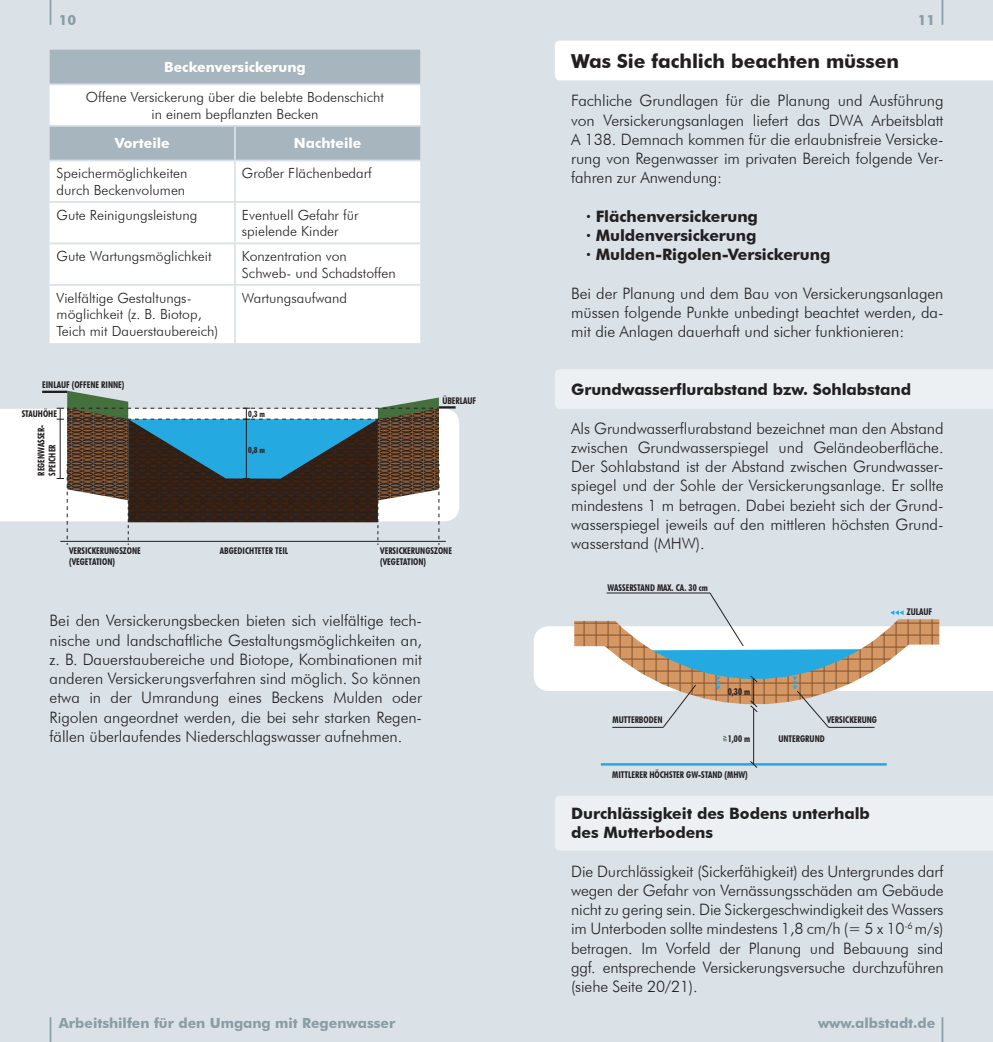
<style>
.page{position:relative;width:993px;height:1042px;background:#fff}
.page>*{position:absolute;margin:0;border:0;box-sizing:border-box;transform-origin:0 0}
.t1{font:700 19.25px "Futura BT";letter-spacing:-.005em;color:#231f20}
.t2{font:300 15.75px/19.2px "Futura BT";letter-spacing:-.005em;color:#231f20;text-align:justify}
.t3{font:700 15.75px "Futura BT";letter-spacing:-.005em;color:#231f20}
.t4{font:300 14px/16.8px "Futura BT";color:#231f20}
.t5{font:700 14px "Futura BT";color:#8a9ca6}
.t6{font:700 14px "Futura BT";color:#fff}
.t7{font:700 condensed 9.28px/11px "Futura BT";color:#231f20}
.t8{font:700 condensed 8.4px "Futura BT";color:#231f20}
.t9{font:700 condensed 5.77px "Futura BT";color:#231f20}
</style>
<div class="page">
<div style="left:0;top:0;width:992px;height:1042px;background:#dae2e7"></div>
<svg style="left:50px;top:0;width:1px;height:25px"></svg>
<svg style="left:50px;top:1017px;width:1px;height:25px"></svg>
<hr style="left:941px;top:1017px;width:2px;height:25px;background:#8a9ca6">
<hr style="left:941px;top:0;width:2px;height:25px;background:#8a9ca6">
<div style="left:555px;top:41px;width:437px;height:39px;background:#fff"></div>
<div style="left:555px;top:369px;width:437px;height:40px;background:#ecf0f2"></div>
<div style="left:555px;top:796px;width:437px;height:54px;background:#ecf0f2"></div>
<div style="left:0;top:409px;width:459px;height:112px;background:#fff"></div>
<div style="left:50px;top:50px;width:370px;height:33px;background:#a7b6be"></div>
<svg style="left:50px;top:85px;width:370px;height:116px;background:#e5e9ec"></svg>
<div style="left:50px;top:203px;width:370px;height:140px;background:#fff"></div>
<hr style="left:50px;top:125px;width:185px;height:2px;background:#dae2e7">
<hr style="left:235px;top:125px;width:185px;height:2px;background:#dae2e7">
<hr style="left:234px;top:127px;width:2px;height:33px;background:#dae2e7">
<hr style="left:50px;top:160px;width:185px;height:1px;background:#dae2e7">
<hr style="left:235px;top:160px;width:185px;height:1px;background:#dae2e7">
<hr style="left:234px;top:161px;width:2px;height:40px;background:#dae2e7">
<hr style="left:234px;top:203px;width:2px;height:39px;background:#dae2e7">
<hr style="left:50px;top:242px;width:185px;height:2px;background:#dae2e7">
<hr style="left:235px;top:242px;width:185px;height:2px;background:#dae2e7">
<hr style="left:234px;top:244px;width:2px;height:40px;background:#dae2e7">
<hr style="left:50px;top:284px;width:185px;height:2px;background:#dae2e7">
<hr style="left:235px;top:284px;width:185px;height:2px;background:#dae2e7">
<hr style="left:234px;top:286px;width:2px;height:57px;background:#dae2e7">
<hr style="left:600px;top:763px;width:286px;height:2px;background:#24aae1">
<hr style="left:753px;top:708px;width:1px;height:56px;background:#231f20">
<svg style="left:749px;top:760px;width:9px;height:8px"></svg>
<svg style="left:534px;top:592px;width:458px;height:136px"></svg>
<hr style="left:42px;top:391px;width:25px;height:2px;background:#231f20">
<svg style="left:57px;top:391px;width:398px;height:154px"></svg>
<hr style="left:246px;top:408px;width:1px;height:70px;background:#231f20">
<p class="t5" style="left:59px;top:11px;width:19px">10</p>
<p class="t6" style="left:164px;top:59px;width:143px">Beckenversickerung</p>
<p class="t4" style="left:86px;top:88px;width:299px">Offene Versickerung über die belebte Bodenschicht</p>
<p class="t4" style="left:151px;top:105px;width:168px">in einem bepflanzten Becken</p>
<p class="t6" style="left:115px;top:135px;width:56px">Vorteile</p>
<p class="t6" style="left:294px;top:135px;width:69px">Nachteile</p>
<p class="t4" style="left:57px;top:165px;width:132px">Speichermöglichkeiten durch Beckenvolumen</p>
<p class="t4" style="left:242px;top:165px;width:131px">Großer Flächenbedarf</p>
<p class="t4" style="left:57px;top:206px;width:142px">Gute Reinigungsleistung</p>
<p class="t4" style="left:242px;top:206px;width:118px">Eventuell Gefahr für spielende Kinder</p>
<p class="t4" style="left:57px;top:248px;width:156px">Gute Wartungsmöglichkeit</p>
<p class="t4" style="left:242px;top:248px;width:155px">Konzentration von<br>Schweb- und Schadstoffen</p>
<p class="t4" style="left:57px;top:289px;width:163px">Vielfältige Gestaltungs&shy;möglichkeit (z. B. Biotop,<br>Teich mit Dauerstaubereich)</p>
<p class="t4" style="left:242px;top:289px;width:106px">Wartungsaufwand</p>
<p class="t7" style="left:42px;top:379px;width:84px">EINLAUF (OFFENE RINNE)</p>
<p class="t7" style="left:22px;top:408px;width:37px">STAUHÖHE</p>
<p class="t7" style="left:36px;top:476px;width:52px;rotate:-90deg">REGENWASSER-<br>SPEICHER</p>
<p class="t7" style="left:69px;top:545px;width:73px">VERSICKERUNGSZONE (VEGETATION)</p>
<p class="t8" style="left:248px;top:409px;width:18px">0,3 m</p>
<p class="t8" style="left:248px;top:445px;width:18px">0,8 m</p>
<p class="t7" style="left:220px;top:545px;width:70px">ABGEDICHTETER TEIL</p>
<p class="t7" style="left:442px;top:395px;width:35px">ÜBERLAUF</p>
<p class="t7" style="left:380px;top:545px;width:73px">VERSICKERUNGSZONE (VEGETATION)</p>
<p class="t2" style="left:50px;top:611px;width:374px">Bei den Versickerungsbecken bieten sich vielfältige tech&shy;nische und landschaftliche Gestaltungsmöglichkeiten an, z. B. Dauerstaubereiche und Biotope, Kombinationen mit anderen Versickerungsverfahren sind möglich. So können</p>
<p class="t2" style="left:50px;top:688px;width:374px">etwa in der Umrandung eines Beckens Mulden oder Rigolen angeordnet werden, die bei sehr starken Regen&shy;fällen überlaufendes Niederschlagswasser aufnehmen.</p>
<p class="t5" style="left:917px;top:11px;width:19px">11</p>
<p class="t1" style="left:571px;top:49px;width:329px">Was Sie fachlich beachten müssen</p>
<p class="t2" style="left:571px;top:91px;width:374px">Fachliche Grundlagen für die Planung und Ausführung von Versickerungsanlagen liefert das DWA Arbeitsblatt A 138. Demnach kommen für die erlaubnisfreie Versicke&shy;rung von Regenwasser im privaten Bereich folgende Ver&shy;fahren zur Anwendung:</p>
<p class="t3" style="left:586px;top:207px;width:173px">· Flächenversickerung</p>
<p class="t3" style="left:586px;top:226px;width:172px">· Muldenversickerung</p>
<p class="t3" style="left:586px;top:245px;width:246px">· Mulden-Rigolen-Versickerung</p>
<p class="t2" style="left:571px;top:284px;width:374px">Bei der Planung und dem Bau von Versickerungsanlagen müssen folgende Punkte unbedingt beachtet werden, da&shy;mit die Anlagen dauerhaft und sicher funktionieren:</p>
<p class="t3" style="left:571px;top:380px;width:341px">Grundwasserflurabstand bzw. Sohlabstand</p>
<p class="t2" style="left:571px;top:418px;width:374px">Als Grundwasserflurabstand bezeichnet man den Abstand zwischen Grundwasserspiegel und Geländeoberfläche.<br>Der Sohlabstand ist der Abstand zwischen Grundwasser&shy;spiegel und der Sohle der Versickerungsanlage. Er sollte mindestens 1 m betragen. Dabei bezieht sich der Grund&shy;wasserspiegel jeweils auf den mittleren höchsten Grund&shy;wasserstand (MHW).</p>
<p class="t7" style="left:607px;top:582px;width:102px">WASSERSTAND MAX. CA. 30 cm</p>
<p class="t7" style="left:727px;top:686px;width:24px">0,30 m</p>
<p class="t7" style="left:727px;top:732px;width:24px">1,00 m</p>
<p class="t7" style="left:778px;top:733px;width:48px">UNTERGRUND</p>
<p class="t7" style="left:612px;top:714px;width:51px">MUTTERBODEN</p>
<p class="t7" style="left:826px;top:714px;width:52px">VERSICKERUNG</p>
<p class="t9" style="left:722px;top:733px;width:6px">&gt;</p>
<p class="t9" style="left:722px;top:736px;width:6px">=</p>
<p class="t7" style="left:612px;top:769px;width:137px">MITTLERER HÖCHSTER GW-STAND (MHW)</p>
<p class="t7" style="left:906px;top:606px;width:27px">ZULAUF</p>
<p class="t3" style="left:571px;top:803px;width:300px">Durchlässigkeit des Bodens unterhalb</p>
<p class="t3" style="left:571px;top:823px;width:143px">des Mutterbodens</p>
<p class="t2" style="left:571px;top:861px;width:374px">Die Durchlässigkeit (Sickerfähigkeit) des Untergrundes darf wegen der Gefahr von Vernässungsschäden am Gebäude nicht zu gering sein. Die Sickergeschwindigkeit des Wassers im Unterboden sollte mindestens 1,8 cm/h (= 5 x 10<sup>-6</sup> m/s) betragen. Im Vorfeld der Planung und Bebauung sind ggf. entsprechende Versickerungsversuche durchzuführen (siehe Seite 20/21).</p>
<p class="t5" style="left:59px;top:1014px;width:338px">Arbeitshilfen für den Umgang mit Regenwasser</p>
<p class="t5" style="left:817px;top:1014px;width:119px">www.albstadt.de</p>
</div>
